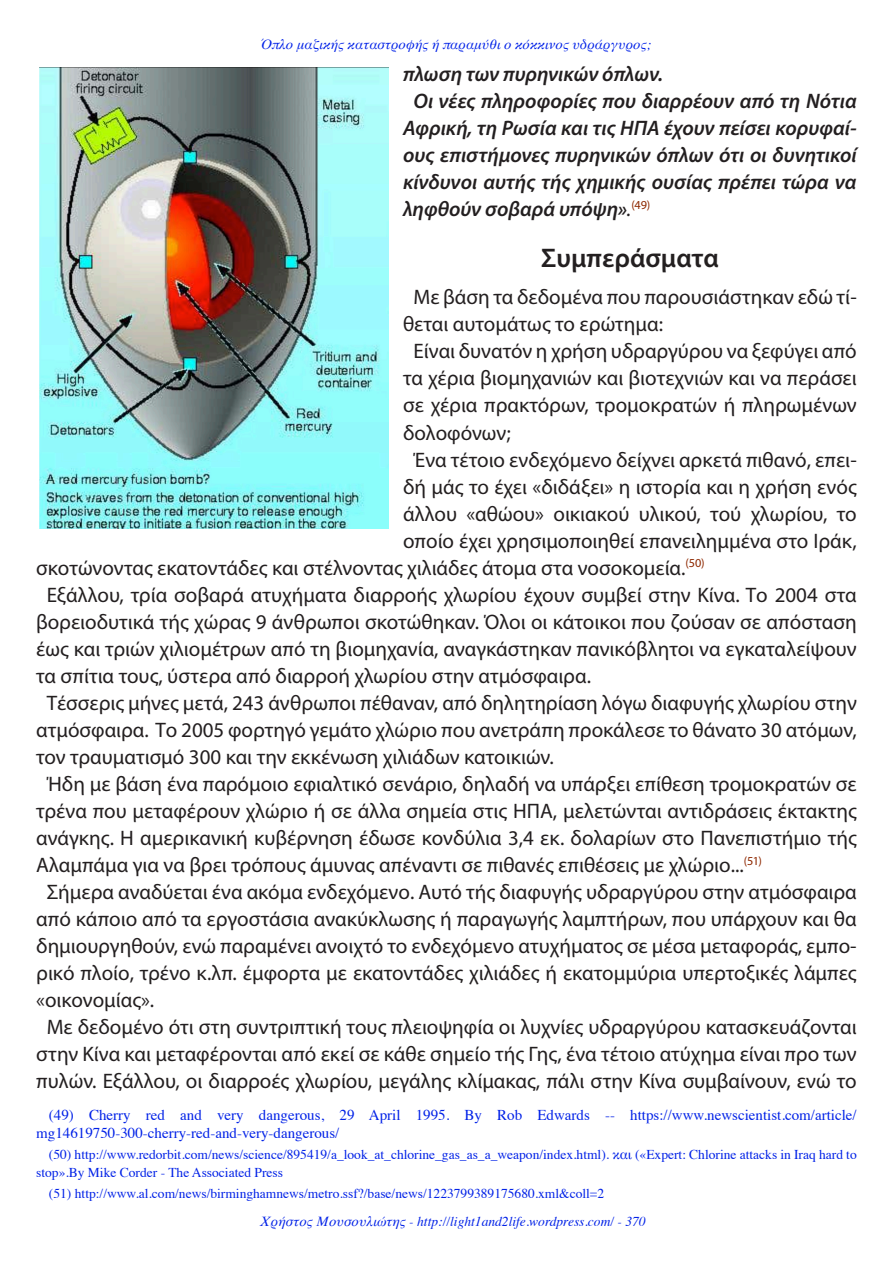
<style>
.page{position:relative;width:893px;height:1263px;background:#fff}
.page>*{position:absolute;margin:0;border:0;box-sizing:border-box;transform-origin:0 0}
.t1{font:600 27px "Myriad Pro";color:#231f20}
.t2{font:21px "Myriad Pro";color:#231f20}
.t3{font:italic 600 21px "Myriad Pro";color:#231f20}
.t4{font:15px/18px "Times";color:#0021e7}
.t5{font:13.5px/18px "Times";color:#0021e7}
.t6{font:italic 13.5px "Times";color:#0021e7}
.s1{font-weight:400}
</style>
<div class="page">
<img style="left:39px;top:68px;width:349px;height:461px">
<p class="t6" style="left:260px;top:33px;width:393px">Όπλο μαζικής καταστροφής ή παραμύθι ο κόκκινος υδράργυρος;</p>
<p class="t3" style="left:403px;top:61px;width:262px">πλωση των πυρηνικών όπλων.</p>
<p class="t3" style="left:414px;top:88px;width:445px">Οι νέες πληροφορίες που διαρρέουν από τη Νότια</p>
<p class="t3" style="left:403px;top:115px;width:455px">Αφρική, τη Ρωσία και τις ΗΠΑ έχουν πείσει κορυφαί-</p>
<p class="t3" style="left:403px;top:142px;width:455px">ους επιστήμονες πυρηνικών όπλων ότι οι δυνητικοί</p>
<p class="t3" style="left:403px;top:169px;width:455px">κίνδυνοι αυτής τής χημικής ουσίας πρέπει τώρα να</p>
<p class="t3" style="left:403px;top:196px;width:249px">ληφθούν σοβαρά υπόψη»<span class="s1">.</span><sup>(49)</sup></p>
<p class="t1" style="left:541px;top:241px;width:179px">Συμπεράσματα</p>
<p class="t2" style="left:414px;top:284px;width:445px">Με βάση τα δεδομένα που παρουσιάστηκαν εδώ τί-</p>
<p class="t2" style="left:403px;top:311px;width:262px">θεται αυτομάτως το ερώτημα:</p>
<p class="t2" style="left:414px;top:338px;width:445px">Είναι δυνατόν η χρήση υδραργύρου να ξεφύγει από</p>
<p class="t2" style="left:403px;top:365px;width:455px">τα χέρια βιομηχανιών και βιοτεχνιών και να περάσει</p>
<p class="t2" style="left:403px;top:392px;width:455px">σε χέρια πρακτόρων, τρομοκρατών ή πληρωμένων</p>
<p class="t2" style="left:403px;top:419px;width:109px">δολοφόνων;</p>
<p class="t2" style="left:414px;top:446px;width:445px">Ένα τέτοιο ενδεχόμενο δείχνει αρκετά πιθανό, επει-</p>
<p class="t2" style="left:403px;top:473px;width:455px">δή μάς το έχει «διδάξει» η ιστορία και η χρήση ενός</p>
<p class="t2" style="left:403px;top:500px;width:455px">άλλου «αθώου» οικιακού υλικού, τού χλωρίου, το</p>
<p class="t2" style="left:403px;top:527px;width:455px">οποίο έχει χρησιμοποιηθεί επανειλημμένα στο Ιράκ,</p>
<p class="t2" style="left:36px;top:554px;width:670px">σκοτώνοντας εκατοντάδες και στέλνοντας χιλιάδες άτομα στα νοσοκομεία.<sup>(50)</sup></p>
<p class="t2" style="left:47px;top:581px;width:812px">Εξάλλου, τρία σοβαρά ατυχήματα διαρροής χλωρίου έχουν συμβεί στην Κίνα. Το 2004 στα</p>
<p class="t2" style="left:36px;top:608px;width:822px">βορειοδυτικά τής χώρας 9 άνθρωποι σκοτώθηκαν. Όλοι οι κάτοικοι που ζούσαν σε απόσταση</p>
<p class="t2" style="left:36px;top:635px;width:822px">έως και τριών χιλιομέτρων από τη βιομηχανία, αναγκάστηκαν πανικόβλητοι να εγκαταλείψουν</p>
<p class="t2" style="left:36px;top:662px;width:556px">τα σπίτια τους, ύστερα από διαρροή χλωρίου στην ατμόσφαιρα.</p>
<p class="t2" style="left:47px;top:689px;width:812px">Τέσσερις μήνες μετά, 243 άνθρωποι πέθαναν, από δηλητηρίαση λόγω διαφυγής χλωρίου στην</p>
<p class="t2" style="left:36px;top:716px;width:822px">ατμόσφαιρα. Το 2005 φορτηγό γεμάτο χλώριο που ανετράπη προκάλεσε το θάνατο 30 ατόμων,</p>
<p class="t2" style="left:36px;top:743px;width:519px">τον τραυματισμό 300 και την εκκένωση χιλιάδων κατοικιών.</p>
<p class="t2" style="left:47px;top:770px;width:812px">Ήδη με βάση ένα παρόμοιο εφιαλτικό σενάριο, δηλαδή να υπάρξει επίθεση τρομοκρατών σε</p>
<p class="t2" style="left:36px;top:797px;width:822px">τρένα που μεταφέρουν χλώριο ή σε άλλα σημεία στις ΗΠΑ, μελετώνται αντιδράσεις έκτακτης</p>
<p class="t2" style="left:36px;top:824px;width:822px">ανάγκης. Η αμερικανική κυβέρνηση έδωσε κονδύλια 3,4 εκ. δολαρίων στο Πανεπιστήμιο τής</p>
<p class="t2" style="left:36px;top:851px;width:727px">Αλαμπάμα για να βρει τρόπους άμυνας απέναντι σε πιθανές επιθέσεις με χλώριο...<sup>(51)</sup></p>
<p class="t2" style="left:47px;top:878px;width:812px">Σήμερα αναδύεται ένα ακόμα ενδεχόμενο. Αυτό τής διαφυγής υδραργύρου στην ατμόσφαιρα</p>
<p class="t2" style="left:36px;top:905px;width:822px">από κάποιο από τα εργοστάσια ανακύκλωσης ή παραγωγής λαμπτήρων, που υπάρχουν και θα</p>
<p class="t2" style="left:36px;top:932px;width:822px">δημιουργηθούν, ενώ παραμένει ανοιχτό το ενδεχόμενο ατυχήματος σε μέσα μεταφοράς, εμπο-</p>
<p class="t2" style="left:36px;top:959px;width:822px">ρικό πλοίο, τρένο κ.λπ. έμφορτα με εκατοντάδες χιλιάδες ή εκατομμύρια υπερτοξικές λάμπες</p>
<p class="t2" style="left:36px;top:986px;width:120px">«οικονομίας».</p>
<p class="t2" style="left:47px;top:1013px;width:811px">Με δεδομένο ότι στη συντριπτική τους πλειοψηφία οι λυχνίες υδραργύρου κατασκευάζονται</p>
<p class="t2" style="left:36px;top:1040px;width:822px">στην Κίνα και μεταφέρονται από εκεί σε κάθε σημείο τής Γης, ένα τέτοιο ατύχημα είναι προ των</p>
<p class="t2" style="left:36px;top:1067px;width:822px">πυλών. Εξάλλου, οι διαρροές χλωρίου, μεγάλης κλίμακας, πάλι στην Κίνα συμβαίνουν, ενώ το</p>
<p class="t4" style="left:36px;top:1104px;width:822px;text-indent:13px">(49) Cherry red and very dangerous, 29 April 1995. By Rob Edwards -- https://www.newscientist.com/article/ mg14619750-300-cherry-red-and-very-dangerous/</p>
<p class="t5" style="left:36px;top:1144px;width:822px;text-indent:13px">(50) http://www.redorbit.com/news/science/895419/a_look_at_chlorine_gas_as_a_weapon/index.html). και («Expert: Chlorine attacks in Iraq hard to stop».By Mike Corder - The Associated Press</p>
<p class="t5" style="left:49px;top:1183px;width:557px">(51) http://www.al.com/news/birminghamnews/metro.ssf?/base/news/1223799389175680.xml&amp;coll=2</p>
<p class="t6" style="left:260px;top:1210px;width:387px">Χρήστος Μουσουλιώτης - http://light1and2life.wordpress.com/ - 370</p>
</div>
